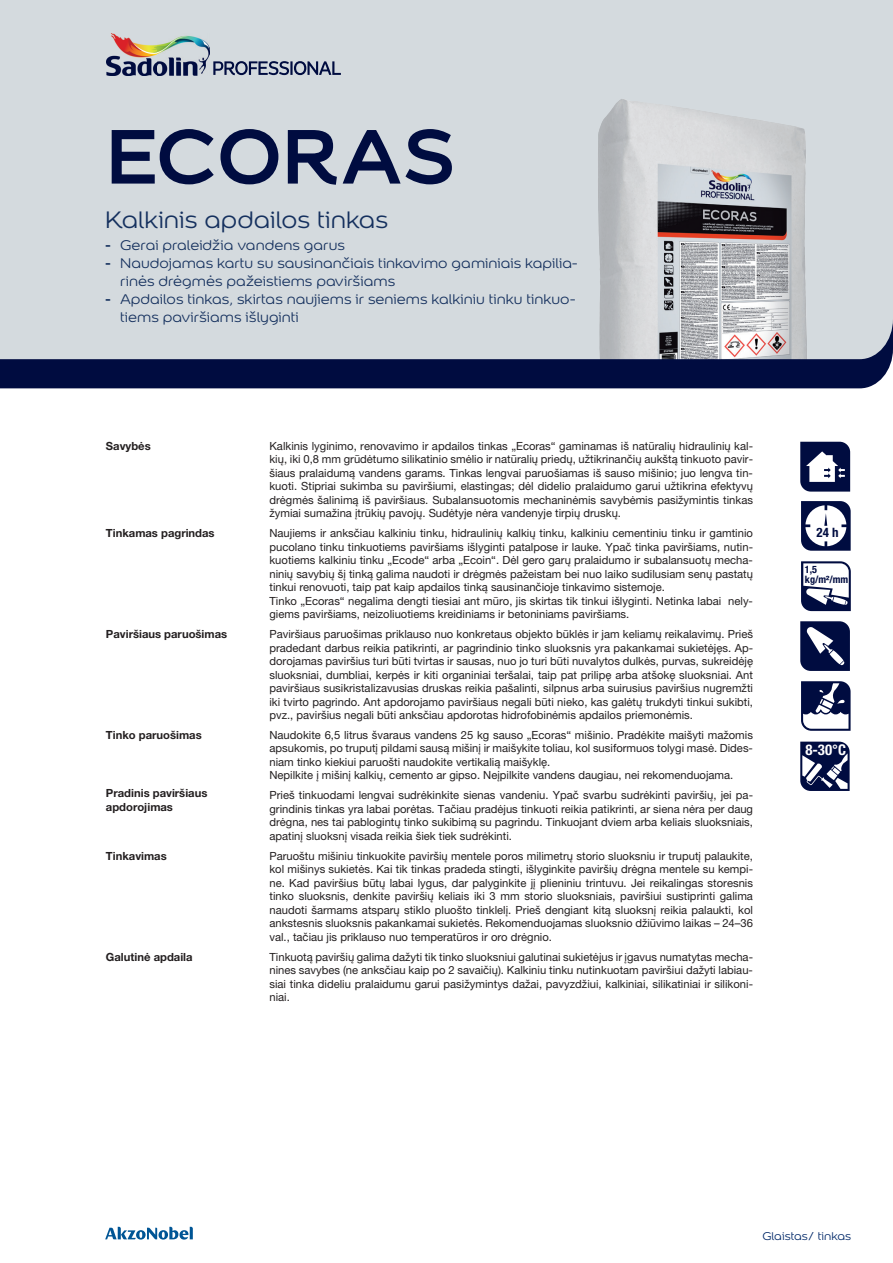
<style>
.page{position:relative;width:893px;height:1263px;background:#fff}
.page>*{position:absolute;margin:0;border:0;box-sizing:border-box;transform-origin:0 0}
.t1{font:700 82.5px "Colour Sans";color:#000c40}
.t2{font:25.5px "Colour Sans";color:#15305e}
.t3{font:15px/18px "Colour Sans";color:#15305e}
.t4{font:700 condensed 14.85px "Helvetica Neue LT Pro";color:#fff}
.t5{font:700 condensed 12.9px "Helvetica Neue LT Pro";color:#000c40}
.t6{font:12px "Colour Sans";color:#002868}
.t7{font:11.25px/13.5px "Helvetica Neue LT Pro";color:#231f20;text-align:justify}
.t8{font:700 11.25px/13.5px "Helvetica Neue LT Pro";color:#231f20}
.t9{font:700 condensed 10.2px/10.2px "Helvetica Neue LT Pro";color:#000c40}
.s1{font-family:"Helvetica Neue LT Pro";font-weight:500}
</style>
<div class="page">
<svg style="left:105px;top:1227px;width:88px;height:12px"></svg>
<div style="left:0;top:0;width:893px;height:319px;background:#d4dade"></div>
<img style="left:598px;top:99px;width:210px;height:220px">
<svg style="left:0;top:319px;width:893px;height:69px;background:#788098"></svg>
<svg style="left:213px;top:61px;width:128px;height:14px;background:#7a829b"></svg>
<img style="left:106px;top:34px;width:103px;height:41px">
<svg style="left:801px;top:681px;width:50px;height:50px"></svg>
<svg style="left:801px;top:501px;width:50px;height:50px"></svg>
<svg style="left:800px;top:442px;width:50px;height:50px"></svg>
<svg style="left:801px;top:561px;width:50px;height:50px"></svg>
<svg style="left:800px;top:621px;width:50px;height:50px"></svg>
<svg style="left:800px;top:742px;width:50px;height:49px"></svg>
<h1 class="t1" style="left:106px;top:89px;width:351px">ECORAS</h1>
<h2 class="t2" style="left:105px;top:201px;width:285px">Kalkinis apdailos tinkas</h2>
<h3 class="t3" style="left:105px;top:235px;width:241px"><span class="s1">-</span> Gerai praleidžia vandens garus</h3>
<h3 class="t3" style="left:120px;top:253px;width:459px;text-indent:-15px"><span class="s1">-</span> Naudojamas kartu su sausinančiais tinkavimo gaminiais kapilia&shy;rinės drėgmės pažeistiems paviršiams</h3>
<h3 class="t3" style="left:120px;top:289px;width:457px;text-indent:-15px"><span class="s1">-</span> Apdailos tinkas, skirtas naujiems ir seniems kalkiniu tinku tinkuo&shy;tiems paviršiams išlyginti</h3>
<p class="t8" style="left:106px;top:439px;width:46px">Savybės</p>
<p class="t7" style="left:269px;top:439px;width:485px">Kalkinis lyginimo, renovavimo ir apdailos tinkas „Ecoras“ gaminamas iš natūralių hidraulinių kal&shy;kių, iki 0,8 mm grūdėtumo silikatinio smėlio ir natūralių priedų, užtikrinančių aukštą tinkuoto pavir&shy;šiaus pralaidumą vandens garams. Tinkas lengvai paruošiamas iš sauso mišinio; juo lengva tin&shy;kuoti. Stipriai sukimba su paviršiumi, elastingas; dėl didelio pralaidumo garui užtikrina efektyvų drėgmės šalinimą iš paviršiaus. Subalansuotomis mechaninėmis savybėmis pasižymintis tinkas žymiai sumažina įtrūkių pavojų. Sudėtyje nėra vandenyje tirpių druskų.</p>
<p class="t8" style="left:106px;top:526px;width:110px">Tinkamas pagrindas</p>
<p class="t7" style="left:269px;top:526px;width:485px;text-align:left">Naujiems ir anksčiau kalkiniu tinku, hidraulinių kalkių tinku, kalkiniu cementiniu tinku ir gamtinio pucolano tinku tinkuotiems paviršiams išlyginti patalpose ir lauke. Ypač tinka paviršiams, nutin&shy;kuotiems kalkiniu tinku „Ecode“ arba „Ecoin“. Dėl gero garų pralaidumo ir subalansuotų mecha&shy;ninių savybių šį tinką galima naudoti ir drėgmės pažeistam bei nuo laiko sudilusiam senų pastatų tinkui renovuoti, taip pat kaip apdailos tinką sausinančioje tinkavimo sistemoje.<br>Tinko „Ecoras“ negalima dengti tiesiai ant mūro, jis skirtas tik tinkui išlyginti. Netinka labai nely&shy;giems paviršiams, neizoliuotiems kreidiniams ir betoniniams paviršiams.</p>
<p class="t8" style="left:106px;top:627px;width:123px">Paviršiaus paruošimas</p>
<p class="t7" style="left:269px;top:627px;width:485px">Paviršiaus paruošimas priklauso nuo konkretaus objekto būklės ir jam keliamų reikalavimų. Prieš pradedant darbus reikia patikrinti, ar pagrindinio tinko sluoksnis yra pakankamai sukietėjęs. Ap&shy;dorojamas paviršius turi būti tvirtas ir sausas, nuo jo turi būti nuvalytos dulkės, purvas, sukreidėję sluoksniai, dumbliai, kerpės ir kiti organiniai teršalai, taip pat prilipę arba atšokę sluoksniai. Ant paviršiaus susikristalizavusias druskas reikia pašalinti, silpnus arba suirusius paviršius nugremžti iki tvirto pagrindo. Ant apdorojamo paviršiaus negali būti nieko, kas galėtų trukdyti tinkui sukibti, pvz., paviršius negali būti anksčiau apdorotas hidrofobinėmis apdailos priemonėmis.</p>
<p class="t8" style="left:106px;top:728px;width:97px">Tinko paruošimas</p>
<p class="t7" style="left:269px;top:728px;width:485px;text-align:left">Naudokite 6,5 litrus švaraus vandens 25 kg sauso „Ecoras“ mišinio. Pradėkite maišyti mažomis apsukomis, po truputį pildami sausą mišinį ir maišykite toliau, kol susiformuos tolygi masė. Dides&shy;niam tinko kiekiui paruošti naudokite vertikalią maišyklę.<br>Nepilkite į mišinį kalkių, cemento ar gipso. Neįpilkite vandens daugiau, nei rekomenduojama.</p>
<p class="t8" style="left:106px;top:786px;width:103px">Pradinis paviršiaus apdorojimas</p>
<p class="t7" style="left:269px;top:788px;width:485px">Prieš tinkuodami lengvai sudrėkinkite sienas vandeniu. Ypač svarbu sudrėkinti paviršių, jei pa&shy;grindinis tinkas yra labai porėtas. Tačiau pradėjus tinkuoti reikia patikrinti, ar siena nėra per daug drėgna, nes tai pablogintų tinko sukibimą su pagrindu. Tinkuojant dviem arba keliais sluoksniais, apatinį sluoksnį visada reikia šiek tiek sudrėkinti.</p>
<p class="t8" style="left:106px;top:849px;width:62px">Tinkavimas</p>
<p class="t7" style="left:269px;top:849px;width:485px">Paruoštu mišiniu tinkuokite paviršių mentele poros milimetrų storio sluoksniu ir truputį palaukite, kol mišinys sukietės. Kai tik tinkas pradeda stingti, išlyginkite paviršių drėgna mentele su kempi&shy;ne. Kad paviršius būtų labai lygus, dar palyginkite jį plieniniu trintuvu. Jei reikalingas storesnis tinko sluoksnis, denkite paviršių keliais iki 3 mm storio sluoksniais, paviršiui sustiprinti galima naudoti šarmams atsparų stiklo pluošto tinklelį. Prieš dengiant kitą sluoksnį reikia palaukti, kol ankstesnis sluoksnis pakankamai sukietės. Rekomenduojamas sluoksnio džiūvimo laikas – 24–36 val., tačiau jis priklauso nuo temperatūros ir oro drėgnio.</p>
<p class="t8" style="left:106px;top:949px;width:88px">Galutinė apdaila</p>
<p class="t7" style="left:269px;top:950px;width:485px">Tinkuotą paviršių galima dažyti tik tinko sluoksniui galutinai sukietėjus ir įgavus numatytas mecha&shy;nines savybes (ne anksčiau kaip po 2 savaičių). Kalkiniu tinku nutinkuotam paviršiui dažyti labiau&shy;siai tinka dideliu pralaidumu garui pasižymintys dažai, pavyzdžiui, kalkiniai, silikatiniai ir silikoni&shy;niai.</p>
<p class="t5" style="left:817px;top:524px;width:23px">24 h</p>
<p class="t9" style="left:805px;top:564px;width:45px">1,5 kg/m²/mm</p>
<h3 class="t4" style="left:805px;top:741px;width:42px">8-30°C</h3>
<p class="t6" style="left:762px;top:1228px;width:90px">Glaistas/ tinkas</p>
</div>
